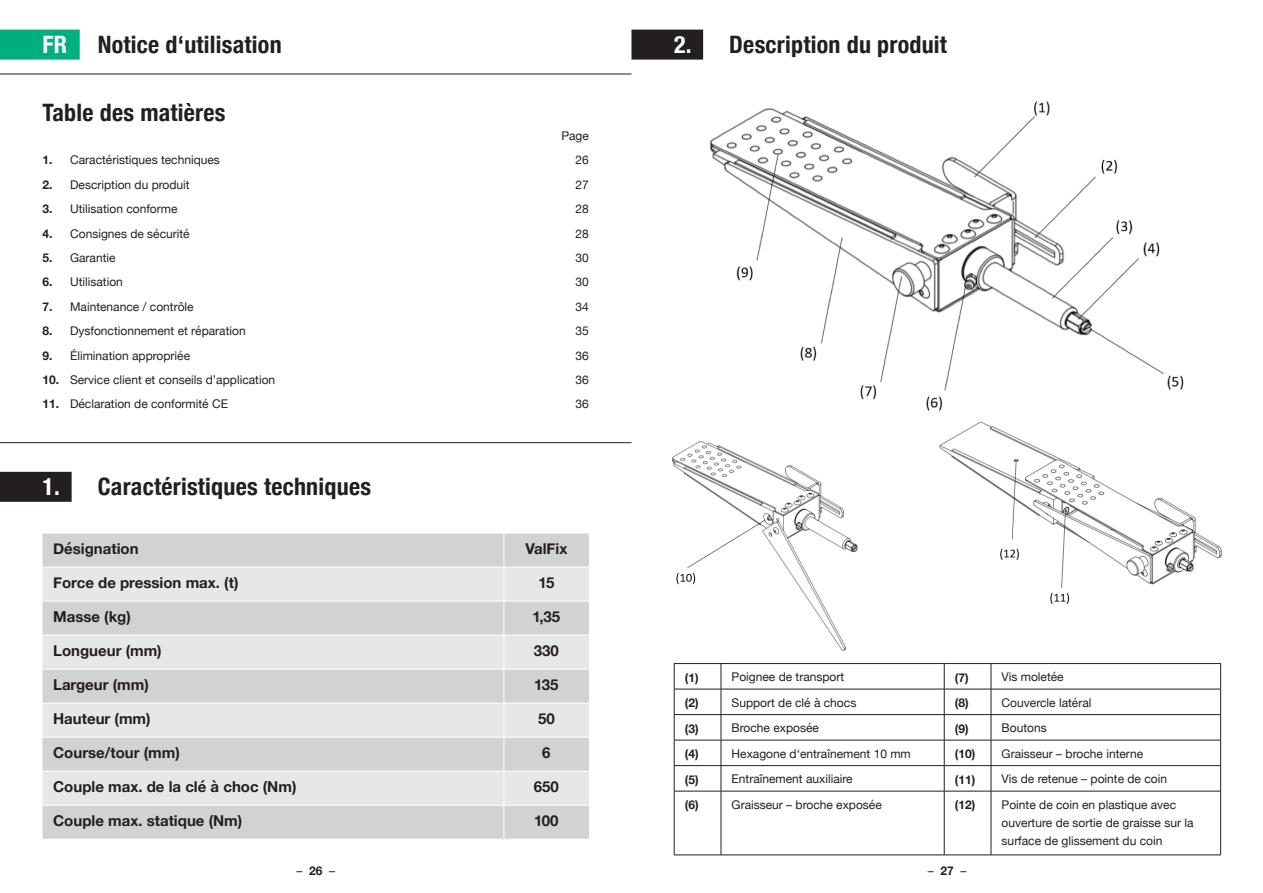
<style>
.page{position:relative;width:1263px;height:893px;background:#fff}
.page>*{position:absolute;margin:0;border:0;box-sizing:border-box;transform-origin:0 0}
.t1{font:700 condensed 24px "Helvetica Neue";letter-spacing:.01em;color:#231f20}
.t2{font:700 condensed 24px "Helvetica Neue";color:#fff}
.t3{font:700 15px "Helvetica Neue";color:#231f20}
.t4{font:12px/18px "Helvetica Neue";color:#231f20}
.t5{font:700 12px "Helvetica Neue";color:#231f20}
.s1{font-weight:700}
.s2{color:#fff}
</style>
<div class="page">
<img style="left:631px;top:421px;width:591px;height:248px">
<img style="left:703px;top:38px;width:481px;height:373px">
<hr style="left:0;top:442px;width:631px;height:1px;background:#231f20">
<hr style="left:0;top:74px;width:631px;height:1px;background:#231f20">
<div style="left:43px;top:534px;width:546px;height:305px;background:#d1d2d4"></div>
<svg style="left:43px;top:568px;width:546px;height:237px;background:#dddee0"></svg>
<hr style="left:503px;top:533px;width:1px;height:34px;background:#fff">
<hr style="left:43px;top:567px;width:461px;height:1px;background:#fff">
<hr style="left:504px;top:567px;width:85px;height:1px;background:#fff">
<hr style="left:503px;top:567px;width:1px;height:34px;background:#fff">
<hr style="left:43px;top:601px;width:461px;height:1px;background:#fff">
<hr style="left:504px;top:601px;width:85px;height:1px;background:#fff">
<hr style="left:503px;top:601px;width:1px;height:34px;background:#fff">
<hr style="left:43px;top:635px;width:461px;height:1px;background:#fff">
<hr style="left:504px;top:635px;width:85px;height:1px;background:#fff">
<hr style="left:503px;top:635px;width:1px;height:34px;background:#fff">
<hr style="left:43px;top:669px;width:461px;height:1px;background:#fff">
<hr style="left:504px;top:669px;width:85px;height:1px;background:#fff">
<hr style="left:503px;top:669px;width:1px;height:34px;background:#fff">
<hr style="left:43px;top:703px;width:461px;height:1px;background:#fff">
<hr style="left:504px;top:703px;width:85px;height:1px;background:#fff">
<hr style="left:503px;top:703px;width:1px;height:34px;background:#fff">
<hr style="left:43px;top:737px;width:461px;height:1px;background:#fff">
<hr style="left:504px;top:737px;width:85px;height:1px;background:#fff">
<hr style="left:503px;top:737px;width:1px;height:34px;background:#fff">
<hr style="left:43px;top:771px;width:461px;height:1px;background:#fff">
<hr style="left:504px;top:771px;width:85px;height:1px;background:#fff">
<hr style="left:503px;top:771px;width:1px;height:34px;background:#fff">
<hr style="left:43px;top:805px;width:461px;height:1px;background:#fff">
<hr style="left:504px;top:805px;width:85px;height:1px;background:#fff">
<hr style="left:503px;top:806px;width:1px;height:33px;background:#fff">
<div style="left:631px;top:30px;width:72px;height:30px;background:#231f20"></div>
<hr style="left:674px;top:663px;width:47px;height:1px;background:#231f20">
<hr style="left:721px;top:663px;width:223px;height:1px;background:#231f20">
<hr style="left:944px;top:663px;width:47px;height:1px;background:#231f20">
<hr style="left:991px;top:663px;width:230px;height:1px;background:#231f20">
<hr style="left:674px;top:689px;width:47px;height:1px;background:#231f20">
<hr style="left:721px;top:689px;width:223px;height:1px;background:#231f20">
<hr style="left:944px;top:689px;width:47px;height:1px;background:#231f20">
<hr style="left:991px;top:689px;width:230px;height:1px;background:#231f20">
<hr style="left:674px;top:714px;width:47px;height:1px;background:#231f20">
<hr style="left:721px;top:714px;width:223px;height:1px;background:#231f20">
<hr style="left:944px;top:714px;width:47px;height:1px;background:#231f20">
<hr style="left:991px;top:714px;width:230px;height:1px;background:#231f20">
<hr style="left:674px;top:740px;width:47px;height:1px;background:#231f20">
<hr style="left:721px;top:740px;width:223px;height:1px;background:#231f20">
<hr style="left:944px;top:740px;width:47px;height:1px;background:#231f20">
<hr style="left:991px;top:740px;width:230px;height:1px;background:#231f20">
<hr style="left:674px;top:765px;width:47px;height:1px;background:#231f20">
<svg style="left:674px;top:664px;width:1px;height:127px"></svg>
<hr style="left:721px;top:765px;width:223px;height:1px;background:#231f20">
<svg style="left:721px;top:664px;width:1px;height:127px"></svg>
<hr style="left:944px;top:765px;width:47px;height:1px;background:#231f20">
<svg style="left:944px;top:664px;width:1px;height:127px"></svg>
<hr style="left:991px;top:765px;width:230px;height:1px;background:#231f20">
<svg style="left:991px;top:664px;width:1px;height:127px"></svg>
<svg style="left:1220px;top:664px;width:1px;height:127px"></svg>
<hr style="left:674px;top:791px;width:47px;height:1px;background:#231f20">
<hr style="left:674px;top:791px;width:1px;height:64px;background:#231f20">
<hr style="left:721px;top:791px;width:223px;height:1px;background:#231f20">
<hr style="left:721px;top:791px;width:1px;height:64px;background:#231f20">
<hr style="left:944px;top:791px;width:47px;height:1px;background:#231f20">
<hr style="left:944px;top:791px;width:1px;height:64px;background:#231f20">
<hr style="left:991px;top:791px;width:230px;height:1px;background:#231f20">
<hr style="left:991px;top:791px;width:1px;height:64px;background:#231f20">
<hr style="left:1220px;top:791px;width:1px;height:64px;background:#231f20">
<hr style="left:674px;top:855px;width:47px;height:1px;background:#231f20">
<hr style="left:721px;top:855px;width:223px;height:1px;background:#231f20">
<hr style="left:944px;top:855px;width:47px;height:1px;background:#231f20">
<hr style="left:991px;top:855px;width:230px;height:1px;background:#231f20">
<div style="left:0;top:472px;width:72px;height:30px;background:#231f20"></div>
<div style="left:0;top:30px;width:80px;height:30px;background:#00ae80"></div>
<h1 class="t2" style="left:43px;top:24px;width:26px">FR</h1>
<h1 class="t1" style="left:98px;top:24px;width:185px">Notice d‘utilisation</h1>
<h1 class="t1" style="left:43px;top:92px;width:185px">Table des matières</h1>
<p class="t4" style="left:561px;top:127px;width:29px">Page</p>
<p class="t4" style="left:43px;top:152px;width:179px"><span class="s1">1.</span> Caractéristiques techniques</p>
<p class="t4" style="left:576px;top:152px;width:15px">26</p>
<p class="t4" style="left:43px;top:176px;width:149px"><span class="s1">2.</span> Description du produit</p>
<p class="t4" style="left:576px;top:176px;width:15px">27</p>
<p class="t4" style="left:42px;top:201px;width:136px"><span class="s1">3.</span> Utilisation conforme</p>
<p class="t4" style="left:576px;top:201px;width:15px">28</p>
<p class="t4" style="left:42px;top:225px;width:149px"><span class="s1">4.</span> Consignes de sécurité</p>
<p class="t4" style="left:576px;top:225px;width:15px">28</p>
<p class="t4" style="left:42px;top:249px;width:75px"><span class="s1">5.</span> Garantie</p>
<p class="t4" style="left:576px;top:249px;width:15px">30</p>
<p class="t4" style="left:42px;top:274px;width:82px"><span class="s1">6.</span> Utilisation</p>
<p class="t4" style="left:576px;top:274px;width:15px">30</p>
<p class="t4" style="left:42px;top:298px;width:153px"><span class="s1">7.</span> Maintenance / contrôle</p>
<p class="t4" style="left:575px;top:298px;width:15px">34</p>
<p class="t4" style="left:42px;top:323px;width:205px"><span class="s1">8.</span> Dysfonctionnement et réparation</p>
<p class="t4" style="left:575px;top:323px;width:15px">35</p>
<p class="t4" style="left:42px;top:347px;width:149px"><span class="s1">9.</span> Élimination appropriée</p>
<p class="t4" style="left:575px;top:347px;width:15px">36</p>
<p class="t4" style="left:42px;top:371px;width:234px"><span class="s1">10.</span> Service client et conseils d’application</p>
<p class="t4" style="left:575px;top:371px;width:15px">36</p>
<p class="t4" style="left:42px;top:396px;width:187px"><span class="s1">11.</span> Déclaration de conformité CE</p>
<p class="t4" style="left:575px;top:396px;width:15px">36</p>
<h1 class="t1" style="left:43px;top:467px;width:330px"><span class="s2">1.</span> Caractéristiques techniques</h1>
<p class="t3" style="left:53px;top:537px;width:87px">Désignation</p>
<p class="t3" style="left:525px;top:537px;width:43px">ValFix</p>
<p class="t3" style="left:53px;top:571px;width:187px">Force de pression max. (t)</p>
<p class="t3" style="left:538px;top:571px;width:17px">15</p>
<p class="t3" style="left:53px;top:605px;width:79px">Masse (kg)</p>
<p class="t3" style="left:533px;top:605px;width:29px">1,35</p>
<p class="t3" style="left:53px;top:639px;width:110px">Longueur (mm)</p>
<p class="t3" style="left:534px;top:639px;width:27px">330</p>
<p class="t3" style="left:53px;top:673px;width:97px">Largeur (mm)</p>
<p class="t3" style="left:534px;top:673px;width:26px">135</p>
<p class="t3" style="left:53px;top:707px;width:99px">Hauteur (mm)</p>
<p class="t3" style="left:538px;top:707px;width:18px">50</p>
<p class="t3" style="left:53px;top:741px;width:128px">Course/tour (mm)</p>
<p class="t3" style="left:542px;top:741px;width:10px">6</p>
<p class="t3" style="left:53px;top:775px;width:245px">Couple max. de la clé à choc (Nm)</p>
<p class="t3" style="left:534px;top:775px;width:27px">650</p>
<p class="t3" style="left:53px;top:809px;width:191px">Couple max. statique (Nm)</p>
<p class="t3" style="left:534px;top:809px;width:26px">100</p>
<h1 class="t1" style="left:674px;top:24px;width:274px"><span class="s2">2.</span> Description du produit</h1>
<p class="t5" style="left:685px;top:668px;width:15px">(1)</p>
<p class="t4" style="left:732px;top:669px;width:114px">Poignee de transport</p>
<p class="t5" style="left:955px;top:668px;width:15px">(7)</p>
<p class="t4" style="left:1002px;top:669px;width:64px">Vis moletée</p>
<p class="t5" style="left:685px;top:693px;width:15px">(2)</p>
<p class="t4" style="left:732px;top:694px;width:126px">Support de clé à chocs</p>
<p class="t5" style="left:955px;top:693px;width:15px">(8)</p>
<p class="t4" style="left:1002px;top:694px;width:91px">Couvercle latéral</p>
<p class="t5" style="left:685px;top:719px;width:15px">(3)</p>
<p class="t4" style="left:732px;top:720px;width:89px">Broche exposée</p>
<p class="t5" style="left:955px;top:719px;width:15px">(9)</p>
<p class="t4" style="left:1002px;top:720px;width:47px">Boutons</p>
<p class="t5" style="left:685px;top:744px;width:15px">(4)</p>
<p class="t4" style="left:732px;top:745px;width:181px">Hexagone d‘entraînement 10 mm</p>
<p class="t4" style="left:955px;top:745px;width:190px"><span class="s1">(10)</span> Graisseur – broche interne</p>
<p class="t5" style="left:685px;top:770px;width:15px">(5)</p>
<p class="t4" style="left:732px;top:771px;width:123px">Entraînement auxiliaire</p>
<p class="t4" style="left:955px;top:771px;width:214px"><span class="s1">(11)</span> Vis de retenue – pointe de coin</p>
<p class="t5" style="left:685px;top:795px;width:15px">(6)</p>
<p class="t4" style="left:732px;top:796px;width:152px">Graisseur – broche exposée</p>
<p class="t4" style="left:1002px;top:796px;width:193px;text-indent:-47px"><span class="s1">(12)</span> Pointe de coin en plastique avec ouverture de sortie de graisse sur la surface de glissement du coin</p>
<p class="t4" style="left:296px;top:862px;width:40px">– <span class="s1">26</span> –</p>
<p class="t4" style="left:928px;top:862px;width:40px">– <span class="s1">27</span> –</p>
</div>
